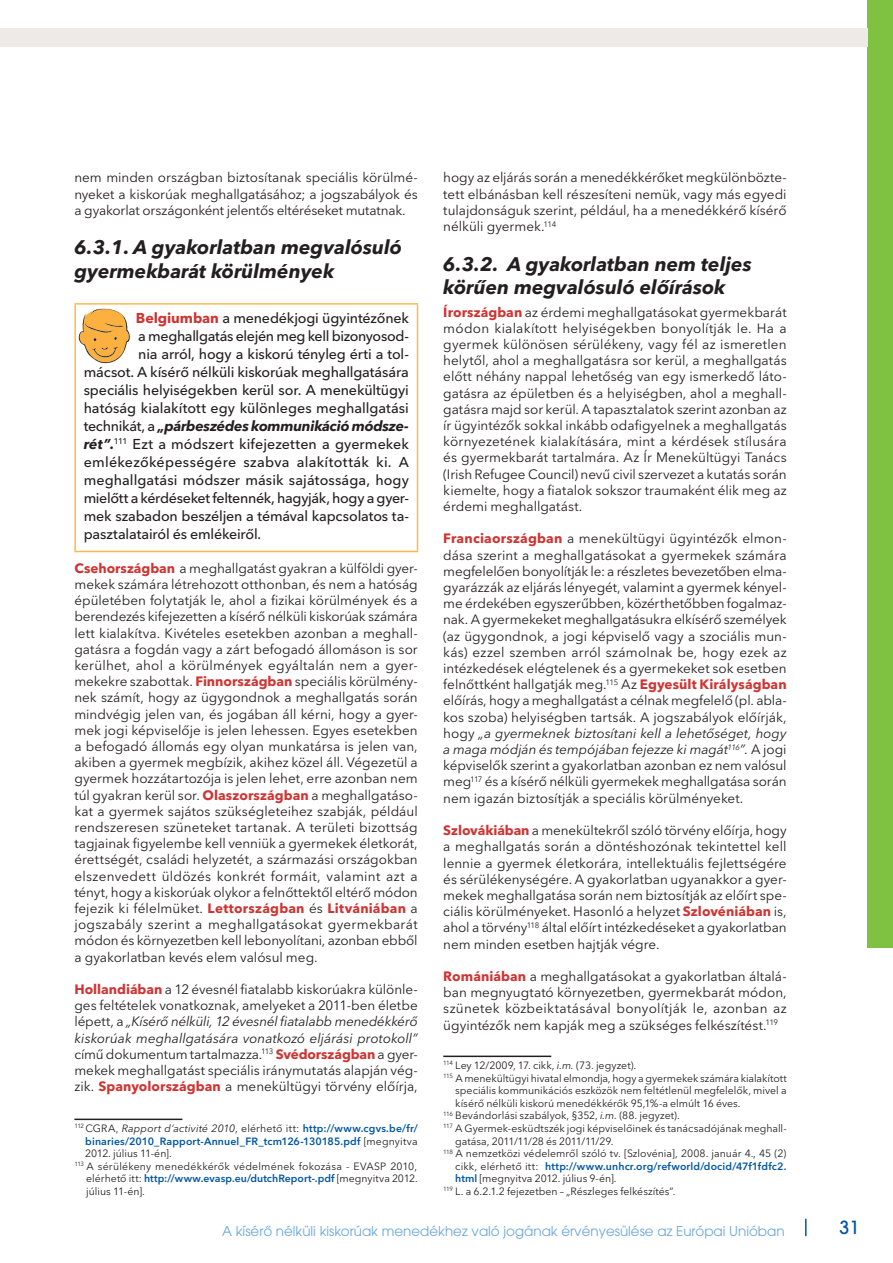
<style>
.page{position:relative;width:893px;height:1263px;background:#fff}
.page>*{position:absolute;margin:0;border:0;box-sizing:border-box;transform-origin:0 0}
.t1{font:italic 700 19.5px/23.4px "Avenir Next LT Pro";color:#231f20}
.t2{font:500 18px "ITC Avant Garde Pro";color:#0155a5}
.t3{font:500 14.25px "Avenir Next LT Pro";letter-spacing:-.005em;color:#231f20}
.t4{font:italic 700 14.25px "Avenir Next LT Pro";letter-spacing:-.02em;color:#231f20}
.t5{font:500 14.25px "Avenir Next LT Pro";letter-spacing:.015em;color:#231f20}
.t6{font:13.5px/16.2px "Avenir Next LT Pro";letter-spacing:-.005em;color:#231f20;text-align:justify}
.t7{font:13.5px "ITC Avant Garde Pro";color:#6ba8d9}
.t8{font:10.5px "Avenir Next LT Pro";color:#231f20}
.t9{font:600 10.5px "Avenir Next LT Pro";letter-spacing:.01em;color:#0155a5}
.t10{font:10.5px "Avenir Next LT Pro";letter-spacing:.02em;color:#231f20}
.t11{font:10.5px "Avenir Next LT Pro";letter-spacing:-.02em;color:#231f20}
.s1{font-weight:700;color:#cf3432}
.s2{font-weight:500;font-style:normal}
.s3{font-weight:700;font-style:italic}
.s4{font-style:italic}
.s5{font-weight:400;color:#231f20}
.s6{font-weight:400;font-style:italic;color:#231f20}
.s7{font-weight:600;color:#0155a5}
</style>
<div class="page">
<svg style="left:805px;top:1219px;width:1px;height:17px"></svg>
<hr style="left:74px;top:303px;width:344px;height:2px;background:#fcb94b">
<hr style="left:74px;top:305px;width:2px;height:246px;background:#fcb94b">
<hr style="left:417px;top:305px;width:1px;height:246px;background:#fcb94b">
<hr style="left:74px;top:551px;width:344px;height:1px;background:#fcb94b">
<svg style="left:78px;top:308px;width:52px;height:56px"></svg>
<hr style="left:74px;top:1118px;width:108px;height:2px;background:#231f20">
<hr style="left:443px;top:1055px;width:108px;height:2px;background:#231f20">
<div style="left:868px;top:0;width:25px;height:947px;background:#7fc241"></div>
<div style="left:0;top:29px;width:868px;height:18px;background:#edeae7"></div>
<p class="t6" style="left:74px;top:170px;width:345px">nem minden országban biztosítanak speciális körülmé&shy;nyeket a kiskorúak meghallgatásához; a jogszabályok és a gyakorlat országonként jelentős eltéréseket mutatnak.</p>
<h1 class="t1" style="left:74px;top:236px;width:329px">6.3.1. A gyakorlatban megvalósuló gyermekbarát körülmények</h1>
<p class="t3" style="left:136px;top:310px;width:275px"><span class="s1">Belgiumban</span> a menedékjogi ügyintézőnek</p>
<p class="t3" style="left:138px;top:328px;width:272px">a meghallgatás elején meg kell bizonyosod-</p>
<p class="t3" style="left:138px;top:346px;width:272px">nia arról, hogy a kiskorú tényleg érti a tol-</p>
<p class="t3" style="left:84px;top:364px;width:327px">mácsot. A kísérő nélküli kiskorúak meghallgatására</p>
<p class="t3" style="left:84px;top:382px;width:327px">speciális helyiségekben kerül sor. A menekültügyi</p>
<p class="t3" style="left:84px;top:400px;width:327px">hatóság kialakított egy különleges meghallgatási</p>
<p class="t4" style="left:84px;top:417px;width:327px"><span class="s2">technikát, a</span> „párbeszédes kommunikáció módsze-</p>
<p class="t3" style="left:84px;top:436px;width:327px"><span class="s3">rét”.</span><sup>111</sup> Ezt a módszert kifejezetten a gyermekek</p>
<p class="t5" style="left:84px;top:454px;width:327px">emlékezőképességére szabva alakították ki. A</p>
<p class="t3" style="left:84px;top:472px;width:326px">meghallgatási módszer másik sajátossága, hogy</p>
<p class="t3" style="left:84px;top:490px;width:327px">mielőtt a kérdéseket feltennék, hagyják, hogy a gyer-</p>
<p class="t3" style="left:84px;top:508px;width:327px">mek szabadon beszéljen a témával kapcsolatos ta-</p>
<p class="t3" style="left:84px;top:526px;width:179px">pasztalatairól és emlékeiről.</p>
<p class="t6" style="left:74px;top:560px;width:345px"><span class="s1">Csehországban</span> a meghallgatást gyakran a külföldi gyer&shy;mekek számára létrehozott otthonban, és nem a hatóság épületében folytatják le, ahol a fizikai körülmények és a berendezés kifejezetten a kísérő nélküli kiskorúak számára lett kialakítva. Kivételes esetekben azonban a meghall&shy;gatásra a fogdán vagy a zárt befogadó állomáson is sor kerülhet, ahol a körülmények egyáltalán nem a gyer&shy;mekekre szabottak. <span class="s1">Finnországban</span> speciális körülmény&shy;nek számít, hogy az ügygondnok a meghallgatás során mindvégig jelen van, és jogában áll kérni, hogy a gyer&shy;mek jogi képviselője is jelen lehessen. Egyes esetekben a befogadó állomás egy olyan munkatársa is jelen van, akiben a gyermek megbízik, akihez közel áll. Végezetül a gyermek hozzátartozója is jelen lehet, erre azonban nem túl gyakran kerül sor. <span class="s1">Olaszországban</span> a meghallgatáso&shy;kat a gyermek sajátos szükségleteihez szabják, például rendszeresen szüneteket tartanak. A területi bizottság tagjainak figyelembe kell venniük a gyermekek életkorát, érettségét, családi helyzetét, a származási országokban elszenvedett üldözés konkrét formáit, valamint azt a tényt, hogy a kiskorúak olykor a felnőttektől eltérő módon fejezik ki félelmüket. <span class="s1">Lettországban</span> és <span class="s1">Litvániában</span> a jogszabály szerint a meghallgatásokat gyermekbarát módon és környezetben kell lebonyolítani, azonban ebből a gyakorlatban kevés elem valósul meg.</p>
<p class="t6" style="left:74px;top:981px;width:345px"><span class="s1">Hollandiában</span> a 12 évesnél fiatalabb kiskorúakra különle&shy;ges feltételek vonatkoznak, amelyeket a 2011-ben életbe lépett, a <span class="s4">„Kísérő nélküli, 12 évesnél fiatalabb menedékkérő kiskorúak meghallgatására vonatkozó eljárási protokoll” </span>című dokumentum tartalmazza.<sup>113</sup> <span class="s1">Svédországban</span> a gyer&shy;mekek meghallgatást speciális iránymutatás alapján vég&shy;zik. <span class="s1">Spanyolországban</span> a menekültügyi törvény előírja,</p>
<p class="t9" style="left:74px;top:1122px;width:345px"><sup>112</sup> <span class="s5">CGRA,</span> <span class="s6">Rapport d’activité 2010</span><span class="s5">, elérhető itt:</span> http://www.cgvs.be/fr/</p>
<p class="t9" style="left:85px;top:1134px;width:334px">binaries/2010_Rapport-Annuel_FR_tcm126-130185.pdf <span class="s5">[megnyitva</span></p>
<p class="t8" style="left:85px;top:1147px;width:88px">2012. július 11-én].</p>
<p class="t10" style="left:74px;top:1160px;width:344px"><sup>113</sup> A sérülékeny menedékkérők védelmének fokozása - EVASP 2010,</p>
<p class="t9" style="left:86px;top:1172px;width:333px"><span class="s5">elérhető itt:</span> http://www.evasp.eu/dutchReport-.pdf <span class="s5">[megnyitva 2012.</span></p>
<p class="t8" style="left:86px;top:1185px;width:60px">július 11-én].</p>
<p class="t6" style="left:443px;top:170px;width:345px">hogy az eljárás során a menedékkérőket megkülönbözte&shy;tett elbánásban kell részesíteni nemük, vagy más egyedi tulajdonságuk szerint, például, ha a menedékkérő kísérő nélküli gyermek.<sup>114</sup></p>
<h1 class="t1" style="left:443px;top:252px;width:310px">6.3.2. A gyakorlatban nem teljes körűen megvalósuló előírások</h1>
<p class="t6" style="left:443px;top:304px;width:345px"><span class="s1">Írországban</span> az érdemi meghallgatásokat gyermekbarát módon kialakított helyiségekben bonyolítják le. Ha a gyermek különösen sérülékeny, vagy fél az ismeretlen helytől, ahol a meghallgatásra sor kerül, a meghallgatás előtt néhány nappal lehetőség van egy ismerkedő láto&shy;gatásra az épületben és a helyiségben, ahol a meghall&shy;gatásra majd sor kerül. A tapasztalatok szerint azonban az ír ügyintézők sokkal inkább odafigyelnek a meghallgatás környezetének kialakítására, mint a kérdések stílusára és gyermekbarát tartalmára. Az Ír Menekültügyi Tanács (I rish Refugee Council) nevű civil szervezet a kutatás során kiemelte, hogy a fiatalok sokszor traumaként élik meg az érdemi meghallgatást.</p>
<p class="t6" style="left:443px;top:531px;width:345px"><span class="s1">Franciaországban</span> a menekültügyi ügyintézők elmon&shy;dása szerint a meghallgatásokat a gyermekek számára megfelelően bonyolítják le: a részletes bevezetőben elma&shy;gyarázzák az eljárás lényegét, valamint a gyermek kényel&shy;me érdekében egyszerűbben, közérthetőbben fogalmaz&shy;nak. A gyermekeket meghallgatásukra elkísérő személyek (az ügygondnok, a jogi képviselő vagy a szociális mun&shy;kás) ezzel szemben arról számolnak be, hogy ezek az intézkedések elégtelenek és a gyermekeket sok esetben felnőttként hallgatják meg.<sup>115</sup> Az <span class="s1">Egyesült Királyságban </span>előírás, hogy a meghallgatást a célnak megfelelő (pl. abla&shy;kos szoba) helyiségben tartsák. A jogszabályok előírják, hogy <span class="s4">„a gyermeknek biztosítani kell a lehetőséget, hogy a maga módján és tempójában fejezze ki magát</span><sup>116</sup><span class="s4">”.</span> A jogi képviselők szerint a gyakorlatban azonban ez nem valósul meg<sup>117</sup> és a kísérő nélküli gyermekek meghallgatása során nem igazán biztosítják a speciális körülményeket.</p>
<p class="t6" style="left:443px;top:822px;width:345px"><span class="s1">Szlovákiában</span> a menekültekről szóló törvény előírja, hogy a meghallgatás során a döntéshozónak tekintettel kell lennie a gyermek életkorára, intellektuális fejlettségére és sérülékenységére. A gyakorlatban ugyanakkor a gyer&shy;mekek meghallgatása során nem biztosítják az előírt spe&shy;ciális körülményeket. Hasonló a helyzet <span class="s1">Szlovéniában</span> is, ahol a törvény<sup>118</sup> által előírt intézkedéseket a gyakorlatban nem minden esetben hajtják végre.</p>
<p class="t6" style="left:443px;top:968px;width:345px"><span class="s1">Romániában</span> a meghallgatásokat a gyakorlatban általá&shy;ban megnyugtató környezetben, gyermekbarát módon, szünetek közbeiktatásával bonyolítják le, azonban az ügyintézők nem kapják meg a szükséges felkészítést.<sup>119</sup></p>
<p class="t8" style="left:443px;top:1059px;width:195px"><sup>114</sup> Ley 12/2009, 17. cikk, <span class="s4">i.m.</span> (73. jegyzet).</p>
<p class="t8" style="left:443px;top:1071px;width:345px"><sup>115</sup> A menekültügyi hivatal elmondja, hogy a gyermekek számára kialakított</p>
<p class="t8" style="left:455px;top:1084px;width:333px">speciális kommunikációs eszközök nem feltétlenül megfelelők, mivel a</p>
<p class="t8" style="left:455px;top:1097px;width:287px">kísérő nélküli kiskorú menedékkérők 95,1%-a elmúlt 16 éves.</p>
<p class="t8" style="left:443px;top:1109px;width:238px"><sup>116</sup> Bevándorlási szabályok, §352, <span class="s4">i.m.</span> (88. jegyzet).</p>
<p class="t8" style="left:443px;top:1122px;width:345px"><sup>117</sup> A Gyermek-esküdtszék jogi képviselőinek és tanácsadójának meghall-</p>
<p class="t11" style="left:455px;top:1134px;width:160px">gatása, 2011/11/28 és 2011/11/29.</p>
<p class="t8" style="left:443px;top:1147px;width:344px"><sup>118</sup> A nemzetközi védelemről szóló tv. [Szlovénia], 2008. január 4., 45 (2)</p>
<p class="t9" style="left:455px;top:1160px;width:333px"><span class="s5">cikk, elérhető itt:</span> http://www.unhcr.org/refworld/docid/47f1fdfc2.</p>
<p class="t8" style="left:455px;top:1172px;width:163px"><span class="s7">html</span> [megnyitva 2012. július 9-én].</p>
<p class="t8" style="left:443px;top:1185px;width:234px"><sup>119</sup> L. a 6.2.1.2 fejezetben – „Részleges felkészítés”.</p>
<p class="t7" style="left:222px;top:1223px;width:564px">A kísérő nélküli kiskorúak menedékhez való jogának érvényesülése az Európai Unióban</p>
<h2 class="t2" style="left:839px;top:1216px;width:21px">31</h2>
</div>
